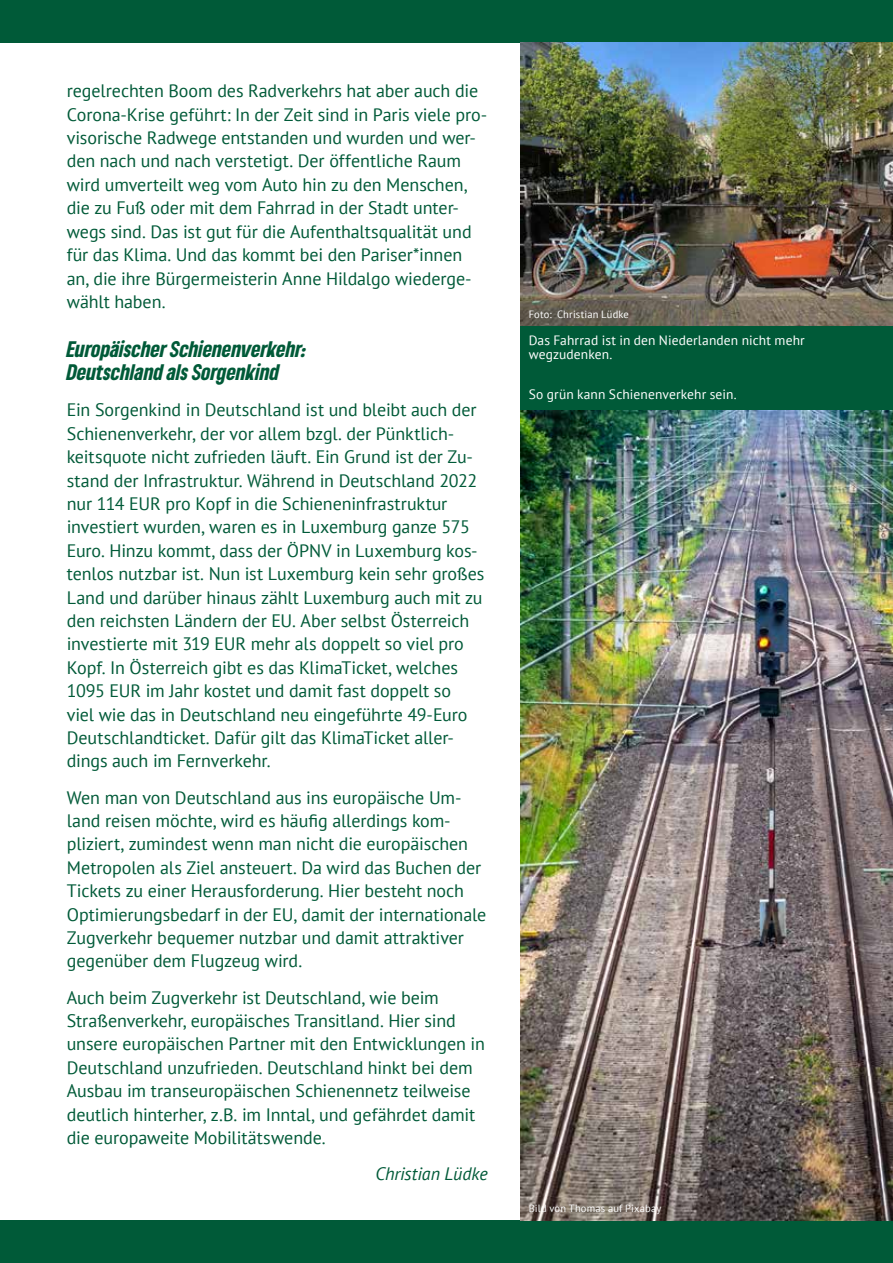
<style>
.page{position:relative;width:893px;height:1263px;background:#fff}
.page>*{position:absolute;margin:0;border:0;box-sizing:border-box;transform-origin:0 0}
.t1{font:italic 900 condensed 21px/23.4px "Gruene Type";color:#005a38}
.t2{font:18px/23.4px "PT Sans";letter-spacing:-.005em;color:#005a38}
.t3{font:italic 18px "PT Sans";letter-spacing:-.005em;color:#005a38}
.t4{font:13.5px/13.5px "PT Sans";letter-spacing:.01em;color:#fff}
.t5{font:10.5px "PT Sans";letter-spacing:.02em;color:#fff}
</style>
<div class="page">
<div style="left:0;top:0;width:893px;height:43px;background:#005a38"></div>
<div style="left:0;top:1220px;width:893px;height:43px;background:#005a38"></div>
<img style="left:520px;top:43px;width:373px;height:284px">
<div style="left:520px;top:327px;width:373px;height:84px;background:#005a38"></div>
<img style="left:520px;top:411px;width:373px;height:809px">
<p class="t2" style="left:67px;top:79px;width:422px">regelrechten Boom des Radverkehrs hat aber auch die Corona-Krise geführt: In der Zeit sind in Paris viele pro&shy;visorische Radwege entstanden und wurden und wer&shy;den nach und nach verstetigt. Der öffentliche Raum wird umverteilt weg vom Auto hin zu den Menschen, die zu Fuß oder mit dem Fahrrad in der Stadt unter&shy;wegs sind. Das ist gut für die Aufenthaltsqualität und für das Klima. Und das kommt bei den Pariser*innen an, die ihre Bürgermeisterin Anne Hildalgo wiederge&shy;wählt haben.</p>
<p class="t1" style="left:67px;top:337px;width:241px">Europäischer Schienenverkehr:<br>Deutschland als Sorgenkind</p>
<p class="t2" style="left:67px;top:398px;width:419px">Ein Sorgenkind in Deutschland ist und bleibt auch der Schienenverkehr, der vor allem bzgl. der Pünktlich&shy;keitsquote nicht zufrieden läuft. Ein Grund ist der Zu&shy;stand der Infrastruktur. Während in Deutschland 2022 nur 114 EUR pro Kopf in die Schieneninfrastruktur investiert wurden, waren es in Luxemburg ganze 575<br>Euro. Hinzu kommt, dass der ÖPNV in Luxemburg kos&shy;tenlos nutzbar ist. Nun ist Luxemburg kein sehr großes Land und darüber hinaus zählt Luxemburg auch mit zu den reichsten Ländern der EU. Aber selbst Österreich investierte mit 319 EUR mehr als doppelt so viel pro Kopf. In Österreich gibt es das KlimaTicket, welches 1095 EUR im Jahr kostet und damit fast doppelt so<br>viel wie das in Deutschland neu eingeführte 49-Euro Deutschlandticket. Dafür gilt das KlimaTicket aller&shy;dings auch im Fernverkehr.</p>
<p class="t2" style="left:67px;top:785px;width:421px">Wen man von Deutschland aus ins europäische Um&shy;land reisen möchte, wird es häufig allerdings kom&shy;pliziert, zumindest wenn man nicht die europäischen Metropolen als Ziel ansteuert. Da wird das Buchen der Tickets zu einer Herausforderung. Hier besteht noch Optimierungsbedarf in der EU, damit der internationale Zugverkehr bequemer nutzbar und damit attraktiver gegenüber dem Flugzeug wird.</p>
<p class="t2" style="left:67px;top:985px;width:420px">Auch beim Zugverkehr ist Deutschland, wie beim Straßenverkehr, europäisches Transitland. Hier sind unsere europäischen Partner mit den Entwicklungen in Deutschland unzufrieden. Deutschland hinkt bei dem Ausbau im transeuropäischen Schienennetz teilweise deutlich hinterher, z.B. im Inntal, und gefährdet damit die europaweite Mobilitätswende.</p>
<p class="t3" style="left:375px;top:1162px;width:114px">Christian Lüdke</p>
<p class="t5" style="left:529px;top:308px;width:102px">Foto: Christian Lüdke</p>
<p class="t4" style="left:529px;top:333px;width:278px">Das Fahrrad ist in den Niederlanden nicht mehr wegzudenken.</p>
<p class="t4" style="left:529px;top:387px;width:209px">So grün kann Schienenverkehr sein.</p>
<p class="t5" style="left:529px;top:1201px;width:134px">Bild von Thomas auf Pixabay</p>
</div>
